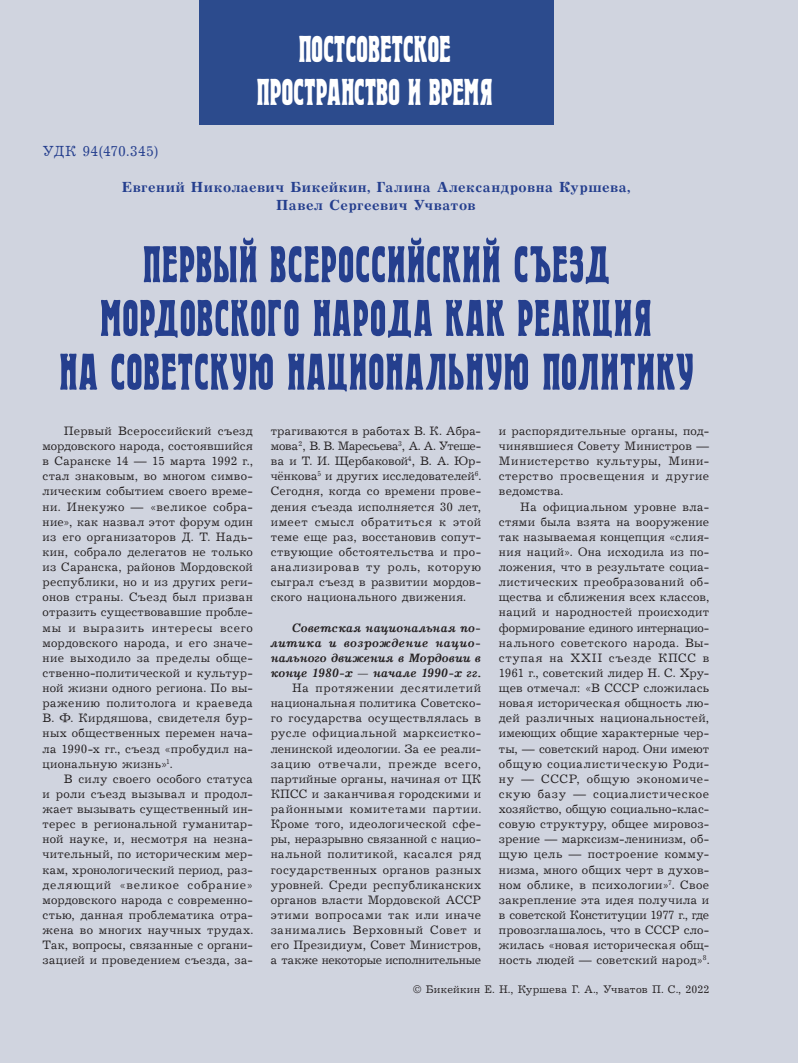
<style>
.page{position:relative;width:798px;height:1063px;background:#fff}
.page>*{position:absolute;margin:0;border:0;box-sizing:border-box;transform-origin:0 0}
.t1{font:50px/53.8px "Herold DG";letter-spacing:.015em;color:#253f8e;text-align:center}
.t2{font:36.25px/43.1px "Herold DG";color:#fff;text-align:center}
.t3{font:15px/18px "Journal Bold Cyrillic";letter-spacing:.03em;color:#253f8e;text-align:center}
.t4{font:15px "Journal Cyrillic";letter-spacing:.005em;color:#253f8e}
.t5{font:12.5px/15.1px "Journal Cyrillic";letter-spacing:.02em;color:#231f20;text-align:justify}
.t6{font:italic 700 12.5px/15.1px "Journal";color:#231f20;text-align:justify}
.t7{font:11.25px "Journal Cyrillic";letter-spacing:.02em;color:#231f20}
</style>
<div class="page">
<div style="left:0;top:0;width:797px;height:1063px;background:#d0d4df"></div>
<div style="left:199px;top:1px;width:355px;height:124px;background:#2c4b8d"></div>
<h2 class="t2" style="left:256px;top:26px;width:238px">ПОСТСОВЕТСКОЕ<br>ПРОСТРАНСТВО И ВРЕМЯ</h2>
<p class="t4" style="left:43px;top:144px;width:117px">УДК 94(470.345)</p>
<p class="t3" style="left:122px;top:179px;width:509px">Евгений Николаевич Бикейкин, Галина Александровна Куршева,<br>Павел Сергеевич Учватов</p>
<h1 class="t1" style="left:59px;top:237px;width:636px">ПЕРВЫЙ ВСЕРОССИЙСКИЙ СЪЕЗД<br>МОРДОВСКОГО НАРОДА КАК РЕАКЦИЯ<br>НА СОВЕТСКУЮ НАЦИОНАЛЬНУЮ ПОЛИТИКУ</h1>
<p class="t5" style="left:43px;top:424px;width:212px;text-indent:21px">Первый Всероссийский съезд мордовского народа, состоявшийся в Саранске 14 — 15 марта 1992 г., стал знаковым, во многом симво&shy;лическим событием своего време&shy;ни. Инекужо — «великое собра&shy;ние», как назвал этот форум один из его организаторов Д. Т. Надь&shy;кин, собрало делегатов не только из Саранска, районов Мордовской республики, но и из других реги&shy;онов страны. Съезд был призван отразить существовавшие пробле&shy;мы и выразить интересы всего мордовского народа, и его значе&shy;ние выходило за пределы обще&shy;ственно-политической и культур&shy;ной жизни одного региона. По вы&shy;ражению политолога и краеведа В. Ф. Кирдяшова, свидетеля бур&shy;ных общественных перемен нача&shy;ла 1990-х гг., съезд «пробудил на&shy;циональную жизнь»<sup>1</sup>.</p>
<p class="t5" style="left:43px;top:772px;width:212px;text-indent:21px">В силу своего особого статуса и роли съезд вызывал и продол&shy;жает вызывать существенный ин&shy;терес в региональной гуманитар&shy;ной науке, и, несмотря на незна&shy;чительный, по историческим мер&shy;кам, хронологический период, раз&shy;деляющий «великое собрание» мордовского народа с современно&shy;стью, данная проблематика отра&shy;жена во многих научных трудах.<br>Так, вопросы, связанные с органи&shy;зацией и проведением съезда, за-</p>
<p class="t5" style="left:270px;top:424px;width:212px">трагиваются в работах В. К. Абра&shy;мова<sup>2</sup>, В. В. Маресьева<sup>3</sup>, А. А. Утеше&shy;ва и Т. И. Щербаковой<sup>4</sup>, В. А. Юр&shy;чёнкова<sup>5</sup> и других исследователей<sup>6</sup>.<br>Сегодня, когда со времени прове&shy;дения съезда исполняется 30 лет, имеет смысл обратиться к этой теме еще раз, восстановив сопут&shy;ствующие обстоятельства и про&shy;анализировав ту роль, которую сыграл съезд в развитии мордов&shy;ского национального движения.</p>
<p class="t6" style="left:270px;top:620px;width:212px;text-indent:21px">Советская национальная по&shy;литика и возрождение нацио&shy;нального движения в Мордовии в конце 1980-х — начале 1990-х гг.</p>
<p class="t5" style="left:270px;top:681px;width:212px;text-indent:21px">На протяжении десятилетий национальная политика Советско&shy;го государства осуществлялась в русле официальной марксистко&shy;ленинской идеологии. За ее реали&shy;зацию отвечали, прежде всего, партийные органы, начиная от ЦК КПСС и заканчивая городскими и районными комитетами партии.<br>Кроме того, идеологической сфе&shy;ры, неразрывно связанной с нацио&shy;нальной политикой, касался ряд государственных органов разных уровней. Среди республиканских органов власти Мордовской АССР этими вопросами так или иначе занимались Верховный Совет и его Президиум, Совет Министров, а также некоторые исполнительные</p>
<p class="t5" style="left:498px;top:424px;width:212px">и распорядительные органы, под&shy;чинявшиеся Совету Министров — Министерство культуры, Мини&shy;стерство просвещения и другие ведомства.</p>
<p class="t5" style="left:498px;top:499px;width:212px;text-indent:21px">На официальном уровне вла&shy;стями была взята на вооружение так называемая концепция «слия&shy;ния наций». Она исходила из по&shy;ложения, что в результате социа&shy;листических преобразований об&shy;щества и сближения всех классов, наций и народностей происходит формирование единого интернацио&shy;нального советского народа. Вы&shy;ступая на XXII съезде КПСС в 1961 г., советский лидер Н. С. Хру&shy;щев отмечал: «В СССР сложилась новая историческая общность лю&shy;дей различных национальностей, имеющих общие характерные чер&shy;ты, — советский народ. Они имеют общую социалистическую Роди&shy;ну — СССР, общую экономиче&shy;скую базу — социалистическое хозяйство, общую социально-клас&shy;совую структуру, общее мировоз&shy;зрение — марксизм-ленинизм, об&shy;щую цель — построение комму&shy;низма, много общих черт в духов&shy;ном облике, в психологии»<sup>7</sup>. Свое закрепление эта идея получила и в советской Конституции 1977 г., где провозглашалось, что в СССР сло&shy;жилась «новая историческая общ&shy;ность людей — советский народ»<sup>8</sup>.</p>
<p class="t7" style="left:413px;top:983px;width:297px">© Бикейкин Е. Н., Куршева Г. А., Учватов П. С., 2022</p>
</div>
